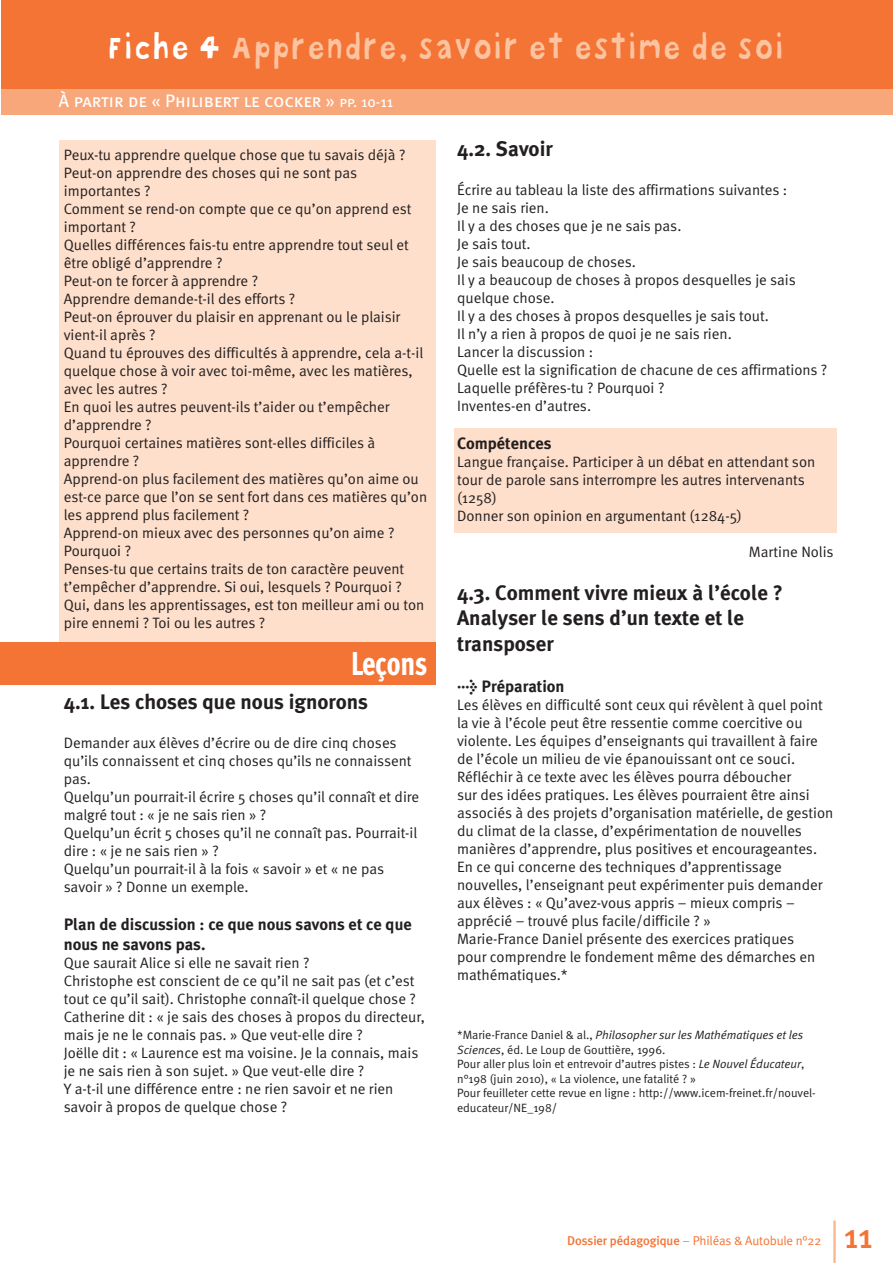
<style>
.page{position:relative;width:893px;height:1263px;background:#fff}
.page>*{position:absolute;margin:0;border:0;box-sizing:border-box;transform-origin:0 0}
.t1{font:500 34.5px "Meta Plus";color:#f37434}
.t2{font:33px "Bokka Solid";letter-spacing:-.01em;color:#fbc3a0;scale:.9 1}
.t3{font:800 33px "Meta Cond";letter-spacing:-.01em;color:#fff;scale:.9 1}
.t4{font:700 21px/25.2px "Meta Plus";color:#231f20}
.t5{font:18px "Meta Book Caps";color:#fff}
.t6{font:700 16.5px/19.8px "Meta Plus";color:#231f20}
.t7{font:15px/18px "Meta Normal";color:#231f20}
.t8{font:12.75px "Meta Normal";letter-spacing:-.01em;color:#f37434}
.t9{font:12px/14.4px "Meta Normal";color:#231f20}
.s1{color:#fff}
.s2{font-size:15px}
.s3{font-style:italic}
.s4{font-family:"Meta Plus";font-weight:500}
</style>
<div class="page">
<hr style="left:833px;top:1220px;width:3px;height:43px;background:#fab58c">
<div style="left:1px;top:0;width:892px;height:89px;background:#f37434"></div>
<div style="left:1px;top:89px;width:892px;height:26px;background:#f8a77a"></div>
<div style="left:454px;top:428px;width:383px;height:105px;background:#fddfcb"></div>
<div style="left:60px;top:140px;width:376px;height:502px;background:#fddfcb"></div>
<div style="left:0;top:642px;width:436px;height:43px;background:#f37434"></div>
<h2 class="t2" style="left:108px;top:25px;width:754px"><span class="s1">FICHE 4</span> APPRENDRE, SAVOIR ET ESTIME DE SOI</h2>
<p class="t5" style="left:59px;top:90px;width:336px">À partir de « Philibert le cocker » <span class="s2">pp. 10-11</span></p>
<p class="t7" style="left:64px;top:145px;width:365px">Peux-tu apprendre quelque chose que tu savais déjà ?<br>Peut-on apprendre des choses qui ne sont pas importantes ?<br>Comment se rend-on compte que ce qu’on apprend est important ?<br>Quelles différences fais-tu entre apprendre tout seul et être obligé d’apprendre ?<br>Peut-on te forcer à apprendre ?<br>Apprendre demande-t-il des efforts ?<br>Peut-on éprouver du plaisir en apprenant ou le plaisir vient-il après ?<br>Quand tu éprouves des difficultés à apprendre, cela a-t-il quelque chose à voir avec toi-même, avec les matières, avec les autres ?<br>En quoi les autres peuvent-ils t’aider ou t’empêcher d’apprendre ?<br>Pourquoi certaines matières sont-elles difficiles à apprendre ?<br>Apprend-on plus facilement des matières qu’on aime ou est-ce parce que l’on se sent fort dans ces matières qu’on les apprend plus facilement ?<br>Apprend-on mieux avec des personnes qu’on aime ?<br>Pourquoi ?<br>Penses-tu que certains traits de ton caractère peuvent t’empêcher d’apprendre. Si oui, lesquels ? Pourquoi ?<br>Qui, dans les apprentissages, est ton meilleur ami ou ton pire ennemi ? Toi ou les autres ?</p>
<h2 class="t3" style="left:351px;top:644px;width:86px">Leçons</h2>
<h3 class="t4" style="left:64px;top:689px;width:306px">4.1. Les choses que nous ignorons</h3>
<p class="t7" style="left:64px;top:733px;width:357px">Demander aux élèves d’écrire ou de dire cinq choses qu’ils connaissent et cinq choses qu’ils ne connaissent pas.<br>Quelqu’un pourrait-il écrire 5 choses qu’il connaît et dire malgré tout : « je ne sais rien » ?<br>Quelqu’un écrit 5 choses qu’il ne connaît pas. Pourrait-il dire : « je ne sais rien » ?<br>Quelqu’un pourrait-il à la fois « savoir » et « ne pas savoir » ? Donne un exemple.</p>
<p class="t6" style="left:64px;top:914px;width:350px">Plan de discussion : ce que nous savons et ce que nous ne savons pas.</p>
<p class="t7" style="left:64px;top:953px;width:363px">Que saurait Alice si elle ne savait rien ?<br>Christophe est conscient de ce qu’il ne sait pas (et c’est tout ce qu’il sait). Christophe connaît-il quelque chose ?<br>Catherine dit : « je sais des choses à propos du directeur, mais je ne le connais pas. » Que veut-elle dire ?<br>Joëlle dit : « Laurence est ma voisine. Je la connais, mais je ne sais rien à son sujet. » Que veut-elle dire ?<br>Y a-t-il une différence entre : ne rien savoir et ne rien savoir à propos de quelque chose ?</p>
<h3 class="t4" style="left:457px;top:136px;width:97px">4.2. Savoir</h3>
<p class="t7" style="left:457px;top:181px;width:372px">Écrire au tableau la liste des affirmations suivantes :<br>Je ne sais rien.<br>Il y a des choses que je ne sais pas.<br>Je sais tout.<br>Je sais beaucoup de choses.<br>Il y a beaucoup de choses à propos desquelles je sais quelque chose.<br>Il y a des choses à propos desquelles je sais tout.<br>Il n’y a rien à propos de quoi je ne sais rien.<br>Lancer la discussion :<br>Quelle est la signification de chacune de ces affirmations ?<br>Laquelle préfères-tu ? Pourquoi ?<br>Inventes-en d’autres.</p>
<p class="t6" style="left:457px;top:433px;width:96px">Compétences</p>
<p class="t7" style="left:457px;top:453px;width:360px">Langue française. Participer à un débat en attendant son tour de parole sans interrompre les autres intervenants (1258)<br>Donner son opinion en argumentant (1284-5)</p>
<p class="t7" style="left:749px;top:543px;width:86px">Martine Nolis</p>
<h3 class="t4" style="left:457px;top:580px;width:327px">4.3. Comment vivre mieux à l’école ?<br>Analyser le sens d’un texte et le transposer</h3>
<p class="t6" style="left:457px;top:676px;width:109px">&gt; Préparation</p>
<p class="t7" style="left:457px;top:695px;width:378px">Les élèves en difficulté sont ceux qui révèlent à quel point la vie à l’école peut être ressentie comme coercitive ou violente. Les équipes d’enseignants qui travaillent à faire de l’école un milieu de vie épanouissant ont ce souci.<br>Réfléchir à ce texte avec les élèves pourra déboucher<br>sur des idées pratiques. Les élèves pourraient être ainsi associés à des projets d’organisation matérielle, de gestion du climat de la classe, d’expérimentation de nouvelles manières d’apprendre, plus positives et encourageantes.<br>En ce qui concerne des techniques d’apprentissage nouvelles, l’enseignant peut expérimenter puis demander aux élèves : « Qu’avez-vous appris – mieux compris – apprécié – trouvé plus facile/difficile ? »<br>Marie-France Daniel présente des exercices pratiques<br>pour comprendre le fondement même des démarches en mathématiques.*</p>
<p class="t9" style="left:457px;top:1028px;width:360px">*Marie-France Daniel &amp; al., <span class="s3">Philosopher sur les Mathématiques et les Sciences</span>, éd. Le Loup de Gouttière, 1996.<br>Pour aller plus loin et entrevoir d’autres pistes : <span class="s3">Le Nouvel Éducateur</span>, n°198 (juin 2010), « La violence, une fatalité ? »<br>Pour feuilleter cette revue en ligne : http://www.icem-freinet.fr/nouvel&shy;educateur/NE_198/</p>
<p class="t8" style="left:567px;top:1233px;width:256px"><span class="s4">Dossier pédagogique</span> – Philéas &amp; Autobule n°22</p>
<h1 class="t1" style="left:844px;top:1216px;width:30px">11</h1>
</div>
